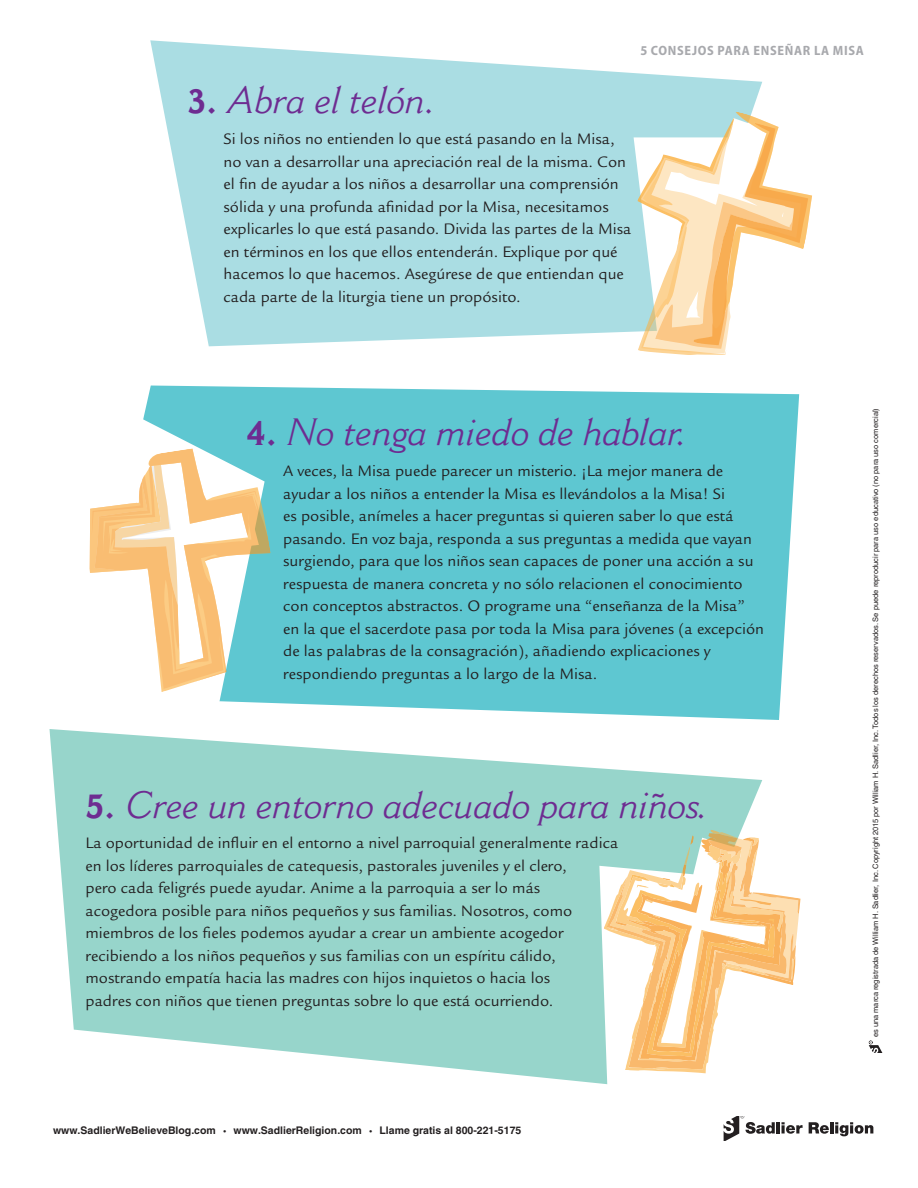
<style>
.page{position:relative;width:918px;height:1188px;background:#fff}
.page>*{position:absolute;margin:0;border:0;box-sizing:border-box;transform-origin:0 0}
.t1{font:italic 37.5px "Cantoria";color:#6e2c91}
.t2{font:16.5px/22.5px "Legacy Sans";color:#231f20}
.t3{font:700 semi-condensed 13.5px "Myriad Pro";letter-spacing:.05em;color:#a8a9ad}
.t4{font:700 10.5px "Helvetica LT Std";color:#231f20}
.t5{font:7.5px "Helvetica LT Std";color:#231f20}
.s1{font-weight:700;font-style:normal;font-size:33px}
.s2{font-weight:400;font-size:7.5px}
</style>
<div class="page">
<svg style="left:869px;top:1041px;width:13px;height:12px"></svg>
<svg style="left:724px;top:1116px;width:79px;height:25px"></svg>
<svg style="left:809px;top:1122px;width:64px;height:14px"></svg>
<svg style="left:150px;top:40px;width:612px;height:306px;fill:#aadde3"></svg>
<svg style="left:634px;top:137px;width:3px;height:209px"></svg>
<svg style="left:637px;top:111px;width:175px;height:244px"></svg>
<div style="left:147px;top:386px;width:652px;height:334px;background:#5ec7d1"></div>
<svg style="left:89px;top:401px;width:176px;height:318px"></svg>
<svg style="left:90px;top:448px;width:181px;height:244px"></svg>
<svg style="left:50px;top:729px;width:712px;height:355px;fill:#97d5cb"></svg>
<svg style="left:599px;top:866px;width:163px;height:219px"></svg>
<svg style="left:604px;top:830px;width:197px;height:243px"></svg>
<p class="t3" style="left:640px;top:42px;width:225px">5 CONSEJOS PARA ENSEÑAR LA MISA</p>
<h1 class="t1" style="left:188px;top:77px;width:251px"><span class="s1">3.</span> Abra el telón.</h1>
<p class="t2" style="left:224px;top:128px;width:409px">Si los niños no entienden lo que está pasando en la Misa, no van a desarrollar una apreciación real de la misma. Con el fin de ayudar a los niños a desarrollar una comprensión sólida y una profunda afinidad por la Misa, necesitamos explicarles lo que está pasando. Divida las partes de la Misa en términos en los que ellos entenderán. Explique por qué hacemos lo que hacemos. Asegúrese de que entiendan que cada parte de la liturgia tiene un propósito.</p>
<h1 class="t1" style="left:247px;top:409px;width:443px"><span class="s1">4.</span> No tenga miedo de hablar.</h1>
<p class="t2" style="left:283px;top:460px;width:482px">A veces, la Misa puede parecer un misterio. ¡La mejor manera de ayudar a los niños a entender la Misa es llevándolos a la Misa! Si<br>es posible, anímeles a hacer preguntas si quieren saber lo que está pasando. En voz baja, responda a sus preguntas a medida que vayan surgiendo, para que los niños sean capaces de poner una acción a su respuesta de manera concreta y no sólo relacionen el conocimiento con conceptos abstractos. O programe una “enseñanza de la Misa” en la que el sacerdote pasa por toda la Misa para jóvenes (a excepción de las palabras de la consagración), añadiendo explicaciones y respondiendo preguntas a lo largo de la Misa.</p>
<h1 class="t1" style="left:86px;top:783px;width:625px"><span class="s1">5.</span> Cree un entorno adecuado para niños.</h1>
<p class="t2" style="left:86px;top:832px;width:534px">La oportunidad de influir en el entorno a nivel parroquial generalmente radica en los líderes parroquiales de catequesis, pastorales juveniles y el clero,<br>pero cada feligrés puede ayudar. Anime a la parroquia a ser lo más<br>acogedora posible para niños pequeños y sus familias. Nosotros, como miembros de los fieles podemos ayudar a crear un ambiente acogedor recibiendo a los niños pequeños y sus familias con un espíritu cálido, mostrando empatía hacia las madres con hijos inquietos o hacia los<br>padres con niños que tienen preguntas sobre lo que está ocurriendo.</p>
<p class="t4" style="left:53px;top:1124px;width:470px">www.SadlierWeBelieveBlog.com <span class="s2">•</span> www.SadlierReligion.com <span class="s2">•</span> Llame gratis al 800-221-5175</p>
<p class="t5" style="left:871px;top:1037px;width:631px;rotate:-90deg">es una marca registrada de William H. Sadlier, Inc. Copyright 2015 por William H. Sadlier, Inc. Todos los derechos reservados. Se puede reproducir para uso educativo (no para uso comercial)</p>
</div>
